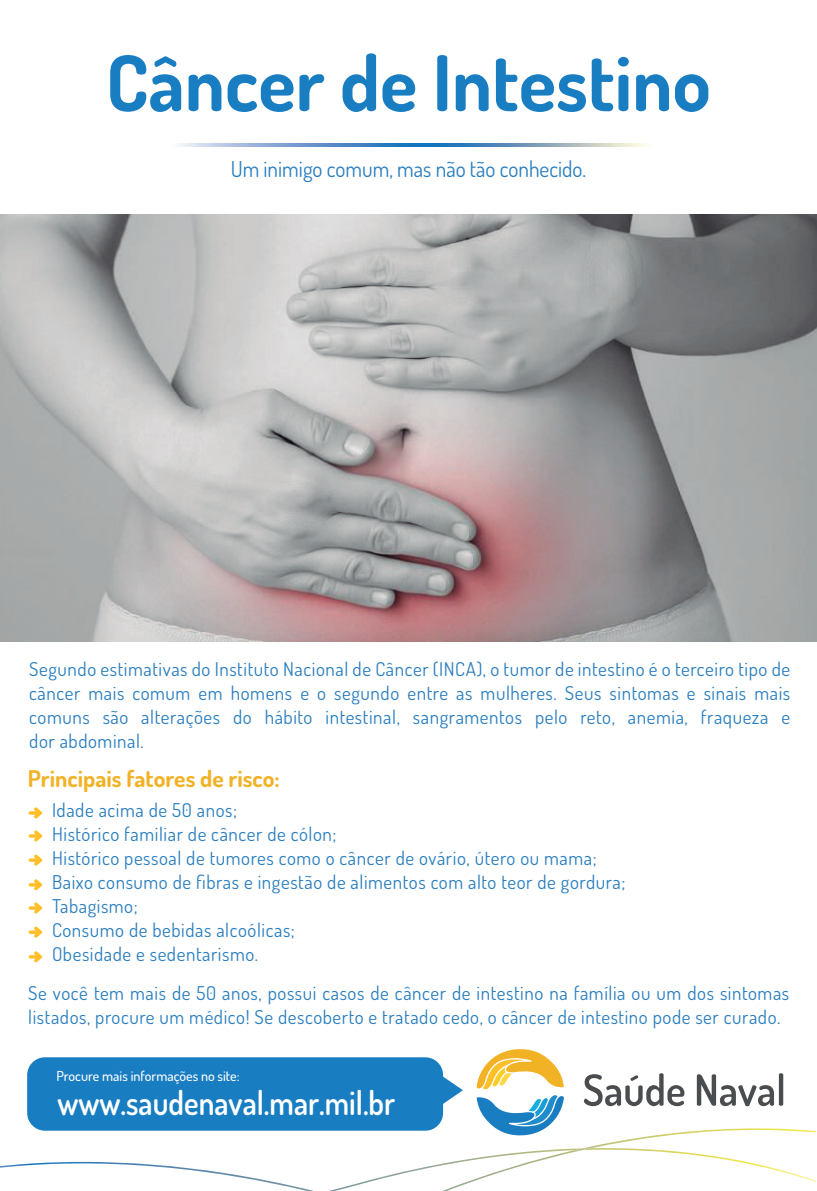
<style>
.page{position:relative;width:817px;height:1191px;background:#fff}
.page>*{position:absolute;margin:0;border:0;box-sizing:border-box;transform-origin:0 0}
.t1{font:700 76.9px "Dosis";color:#197dc2}
.t2{font:600 33.3px "Dosis";color:#fff;scale:.92 1}
.t3{font:700 23px "Dosis";color:#f1b226}
.t4{font:22px "Dosis";color:#2a7ebf}
.t5{font:19px/24px "Dosis";letter-spacing:.03em;color:#2a7ebf}
.t6{font:500 13.7px "Dosis";color:#fff}
</style>
<div class="page">
<img style="left:0;top:215px;width:817px;height:426px">
<div style="left:27px;top:1057px;width:436px;height:73px;background:#197dc2"></div>
<img style="left:329px;top:1163px;width:113px;height:28px">
<img style="left:442px;top:1128px;width:374px;height:63px">
<svg style="left:574px;top:1148px;width:17px;height:2px"></svg>
<img style="left:0;top:1161px;width:314px;height:30px">
<svg style="left:477px;top:1095px;width:87px;height:41px"></svg>
<svg style="left:476px;top:1049px;width:88px;height:40px"></svg>
<svg style="left:584px;top:1073px;width:100px;height:33px"></svg>
<svg style="left:697px;top:1073px;width:86px;height:33px"></svg>
<img style="left:179px;top:143px;width:469px;height:3px">
<svg style="left:29px;top:807px;width:13px;height:11px"></svg>
<svg style="left:29px;top:830px;width:13px;height:11px"></svg>
<svg style="left:29px;top:854px;width:13px;height:12px"></svg>
<svg style="left:29px;top:879px;width:13px;height:11px"></svg>
<svg style="left:29px;top:902px;width:13px;height:11px"></svg>
<svg style="left:29px;top:926px;width:13px;height:12px"></svg>
<svg style="left:29px;top:951px;width:13px;height:11px"></svg>
<h1 class="t1" style="left:106px;top:33px;width:606px">Câncer de Intestino</h1>
<p class="t4" style="left:231px;top:155px;width:357px">Um inimigo comum, mas não tão conhecido.</p>
<p class="t5" style="left:29px;top:656px;width:762px;text-align:justify">Segundo estimativas do Instituto Nacional de Câncer (INCA), o tumor de intestino é o terceiro tipo de câncer mais comum em homens e o segundo entre as mulheres. Seus sintomas e sinais mais comuns são alterações do hábito intestinal, sangramentos pelo reto, anemia, fraqueza e dor abdominal.</p>
<p class="t3" style="left:28px;top:764px;width:253px">Principais fatores de risco:</p>
<p class="t5" style="left:52px;top:797px;width:575px">Idade acima de 50 anos;<br>Histórico familiar de câncer de cólon;<br>Histórico pessoal de tumores como o câncer de ovário, útero ou mama; Baixo consumo de fibras e ingestão de alimentos com alto teor de gordura; Tabagismo;<br>Consumo de bebidas alcoólicas;<br>Obesidade e sedentarismo.</p>
<p class="t5" style="left:28px;top:980px;width:762px">Se você tem mais de 50 anos, possui casos de câncer de intestino na família ou um dos sintomas listados, procure um médico! Se descoberto e tratado cedo, o câncer de intestino pode ser curado.</p>
<p class="t6" style="left:56px;top:1066px;width:185px">Procure mais informações no site:</p>
<h2 class="t2" style="left:57px;top:1081px;width:369px">www.saudenaval.mar.mil.br</h2>
</div>
